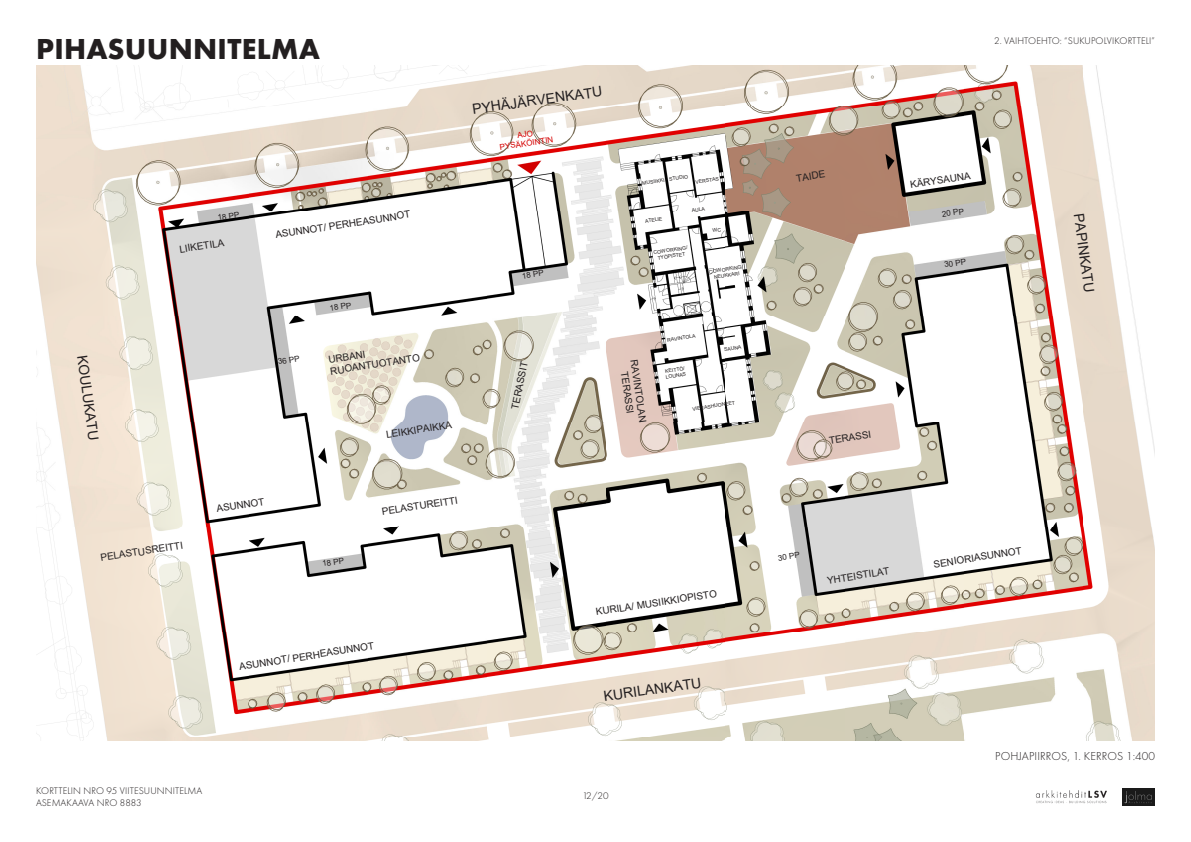
<style>
.page{position:relative;width:1191px;height:842px;background:#fff}
.page>*{position:absolute;margin:0;border:0;box-sizing:border-box;transform-origin:0 0}
.Main_title{font:700 30px "Futura PT";letter-spacing:.01em;color:#231f20}
.t1{font:14px "Arial";color:#231f20}
.t2{font:300 12px "Futura PT";letter-spacing:.01em;color:#231f20}
.t3{font:300 10px/12px "Futura PT";letter-spacing:.01em;color:#231f20}
.t4{font:9.9px/11.2px "Arial";color:#231f20;text-align:center}
.t5{font:8.1px "Arial";color:#231f20}
.t6{font:8.1px/9.2px "Arial";color:#d50000;text-align:center}
.t7{font:5.1px/6px "Arial";color:#231f20;text-align:center}
</style>
<div class="page">
<img style="left:36px;top:66px;width:1119px;height:675px">
<img style="left:1122px;top:788px;width:33px;height:17px">
<img style="left:1036px;top:790px;width:71px;height:14px">
<svg style="left:712px;top:227px;width:9px;height:5px"></svg>
<p class="Main_title" style="left:36px;top:30px;width:285px">PIHASUUNNITELMA</p>
<p class="t1" style="left:91px;top:354px;width:87px;rotate:82deg">KOULUKATU</p>
<p class="t5" style="left:217px;top:212px;width:24px;rotate:-9deg">18 PP</p>
<p class="t4" style="left:179px;top:244px;width:47px;rotate:-9deg">LIIKETILA</p>
<p class="t4" style="left:275px;top:229px;width:138px;rotate:-9deg">ASUNNOT/ PERHEASUNNOT</p>
<p class="t5" style="left:277px;top:356px;width:24px;rotate:-10deg">36 PP</p>
<p class="t5" style="left:329px;top:303px;width:24px;rotate:-9deg">18 PP</p>
<p class="t4" style="left:328px;top:354px;width:92px;text-align:left;rotate:-9deg">URBANI<br>RUOANTUOTANTO</p>
<p class="t4" style="left:385px;top:429px;width:68px;rotate:-9deg">LEIKKIPAIKKA</p>
<p class="t1" style="left:471px;top:100px;width:132px;rotate:-8deg">PYHÄJÄRVENKATU</p>
<p class="t6" style="left:497px;top:134px;width:56px;rotate:-9deg">AJO<br>PYSÄKÖINTIN</p>
<p class="t5" style="left:521px;top:271px;width:24px;rotate:-9deg">18 PP</p>
<p class="t7" style="left:642px;top:180px;width:48px;rotate:-9deg">MUSIIKKI STUDIO</p>
<p class="t7" style="left:695px;top:179px;width:25px;rotate:-9deg">VERSTAS</p>
<p class="t7" style="left:691px;top:208px;width:15px;rotate:-9deg">AULA</p>
<p class="t7" style="left:644px;top:218px;width:19px;rotate:-9deg">ATELIE</p>
<p class="t7" style="left:653px;top:250px;width:36px;rotate:-9deg">COWORKING/<br>TYÖPISTET</p>
<p class="t7" style="left:708px;top:269px;width:36px;rotate:-9deg">COWORKING/<br>NEUKKARI</p>
<p class="t4" style="left:509px;top:408px;width:50px;rotate:-78deg">TERASSIT</p>
<p class="t4" style="left:639px;top:359px;width:65px;rotate:82deg">RAVINTOLAN<br>TERASSI</p>
<p class="t7" style="left:667px;top:337px;width:30px;rotate:-9deg">RAVINTOLA</p>
<p class="t7" style="left:664px;top:368px;width:22px;text-align:left;rotate:-9deg">KEITTÖ/<br>LOUNAS</p>
<p class="t7" style="left:724px;top:346px;width:19px;rotate:-9deg">SAUNA</p>
<p class="t7" style="left:692px;top:406px;width:45px;rotate:-9deg">VIERASHUONEET</p>
<p class="t4" style="left:100px;top:552px;width:85px;rotate:-9deg">PELASTUSREITTI</p>
<p class="t4" style="left:216px;top:503px;width:50px;rotate:-9deg">ASUNNOT</p>
<p class="t5" style="left:321px;top:558px;width:24px;rotate:-9deg">18 PP</p>
<p class="t4" style="left:381px;top:506px;width:78px;rotate:-9deg">PELASTUREITTI</p>
<p class="t4" style="left:238px;top:661px;width:138px;rotate:-9deg">ASUNNOT/ PERHEASUNNOT</p>
<p class="t4" style="left:595px;top:606px;width:124px;rotate:-9deg">KURILA/ MUSIIKKIOPISTO</p>
<p class="t1" style="left:602px;top:687px;width:100px;rotate:-8deg">KURILANKATU</p>
<p class="t3" style="left:36px;top:785px;width:168px">KORTTELIN NRO 95 VIITESUUNNITELMA<br>ASEMAKAAVA NRO 8883</p>
<p class="t3" style="left:582px;top:789px;width:28px">12/20</p>
<p class="t4" style="left:795px;top:173px;width:31px;rotate:-9deg">TAIDE</p>
<p class="t3" style="left:994px;top:34px;width:162px">2. VAIHTOEHTO: “SUKUPOLVIKORTTELI”</p>
<p class="t4" style="left:909px;top:179px;width:62px;rotate:-9deg">KÄRYSAUNA</p>
<p class="t5" style="left:941px;top:209px;width:24px;rotate:-9deg">20 PP</p>
<p class="t5" style="left:943px;top:259px;width:23px;rotate:-9deg">30 PP</p>
<p class="t1" style="left:1088px;top:212px;width:81px;rotate:82deg">PAPINKATU</p>
<p class="t4" style="left:828px;top:435px;width:44px;rotate:-9deg">TERASSI</p>
<p class="t5" style="left:777px;top:552px;width:24px;rotate:-8deg">30 PP</p>
<p class="t4" style="left:826px;top:575px;width:64px;rotate:-9deg">YHTEISTILAT</p>
<p class="t4" style="left:933px;top:559px;width:90px;rotate:-9deg">SENIORIASUNNOT</p>
<p class="t2" style="left:995px;top:749px;width:161px">POHJAPIIRROS, 1. KERROS 1:400</p>
</div>
